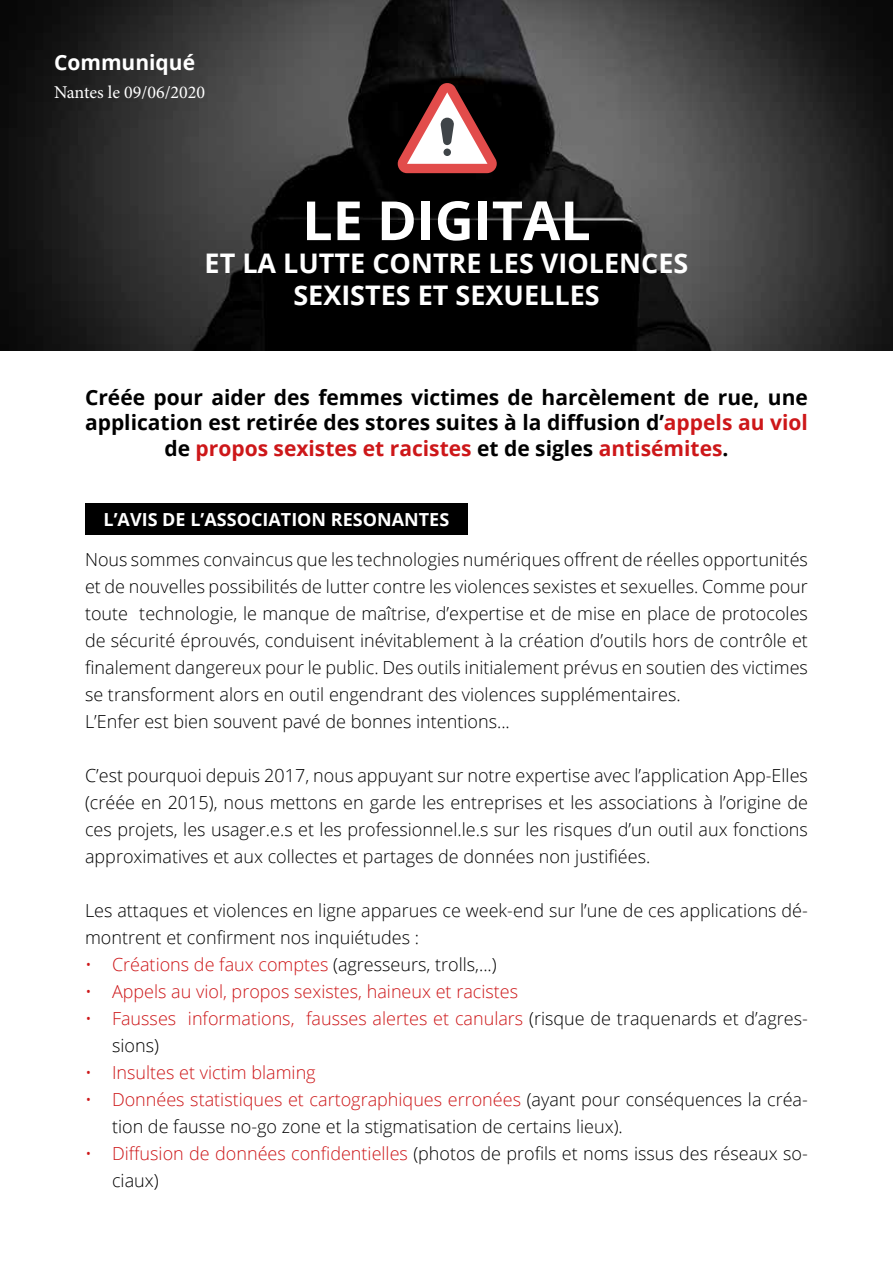
<style>
.page{position:relative;width:893px;height:1263px;background:#fff}
.page>*{position:absolute;margin:0;border:0;box-sizing:border-box;transform-origin:0 0}
.t1{font:700 54px "Open Sans";color:#fff}
.t2{font:700 27px/32.4px "Open Sans";color:#fff;text-align:center}
.t3{font:700 21px/25.2px "Open Sans";color:#000;text-align:center}
.t4{font:700 21px "Open Sans";color:#fff}
.t5{font:300 18px/27px "Open Sans";color:#000}
.t6{font:300 18px/27px "Open Sans";color:#cd1719}
.t7{font:700 18px "Open Sans";color:#fff}
.t8{font:18px "Minion Pro";color:#fff}
.s1{color:#cd1719}
.s2{color:#000}
</style>
<div class="page">
<img style="left:1px;top:0;width:892px;height:351px">
<svg style="left:398px;top:83px;width:99px;height:90px"></svg>
<div style="left:443px;top:149px;width:8px;height:7px;background:#3f4448;border-radius:50%"></div>
<div style="left:85px;top:503px;width:383px;height:32px;background:#000"></div>
<p class="t4" style="left:54px;top:48px;width:143px">Communiqué</p>
<p class="t8" style="left:54px;top:80px;width:153px">Nantes le 09/06/2020</p>
<h1 class="t1" style="left:302px;top:182px;width:290px">LE DIGITAL</h1>
<h2 class="t2" style="left:205px;top:246px;width:485px">ET LA LUTTE CONTRE LES VIOLENCES<br>SEXISTES ET SEXUELLES</h2>
<p class="t3" style="left:85px;top:384px;width:724px">Créée pour aider des femmes victimes de harcèlement de rue, une application est retirée des stores suites à la diffusion d’<span class="s1">appels au viol </span>de <span class="s1">propos sexistes et racistes</span> et de sigles <span class="s1">antisémites</span>.</p>
<p class="t7" style="left:104px;top:506px;width:347px">L’AVIS DE L’ASSOCIATION RESONANTES</p>
<p class="t5" style="left:85px;top:546px;width:724px">Nous sommes convaincus que les technologies numériques offrent de réelles opportunités et de nouvelles possibilités de lutter contre les violences sexistes et sexuelles. Comme pour toute technologie, le manque de maîtrise, d’expertise et de mise en place de protocoles de sécurité éprouvés, conduisent inévitablement à la création d’outils hors de contrôle et finalement dangereux pour le public. Des outils initialement prévus en soutien des victimes se transforment alors en outil engendrant des violences supplémentaires.<br>L’Enfer est bien souvent pavé de bonnes intentions...</p>
<p class="t5" style="left:85px;top:762px;width:724px;text-align:justify">C’est pourquoi depuis 2017, nous appuyant sur notre expertise avec l’application App-Elles (créée en 2015), nous mettons en garde les entreprises et les associations à l’origine de ces projets, les usager.e.s et les professionnel.le.s sur les risques d’un outil aux fonctions approximatives et aux collectes et partages de données non justifiées.</p>
<p class="t5" style="left:85px;top:897px;width:724px">Les attaques et violences en ligne apparues ce week-end sur l’une de ces applications dé&shy;montrent et confirment nos inquiétudes :</p>
<p class="t6" style="left:85px;top:951px;width:413px">• Créations de faux comptes <span class="s2">(agresseurs, trolls,...)</span></p>
<p class="t6" style="left:85px;top:978px;width:435px">• Appels au viol, propos sexistes, haineux et racistes</p>
<p class="t6" style="left:112px;top:1005px;width:697px;text-indent:-27px">• Fausses informations, fausses alertes et canulars <span class="s2">(risque de traquenards et d’agres&shy;sions)</span></p>
<p class="t6" style="left:85px;top:1059px;width:232px">• Insultes et victim blaming</p>
<p class="t5" style="left:112px;top:1086px;width:697px;text-indent:-27px"><span class="s1">• Données statistiques et cartographiques erronées</span> (ayant pour conséquences la créa&shy;tion de fausse no-go zone et la stigmatisation de certains lieux).</p>
<p class="t5" style="left:112px;top:1140px;width:697px;text-indent:-27px"><span class="s1">• Diffusion de données confidentielles</span> (photos de profils et noms issus des réseaux so&shy;ciaux)</p>
</div>
